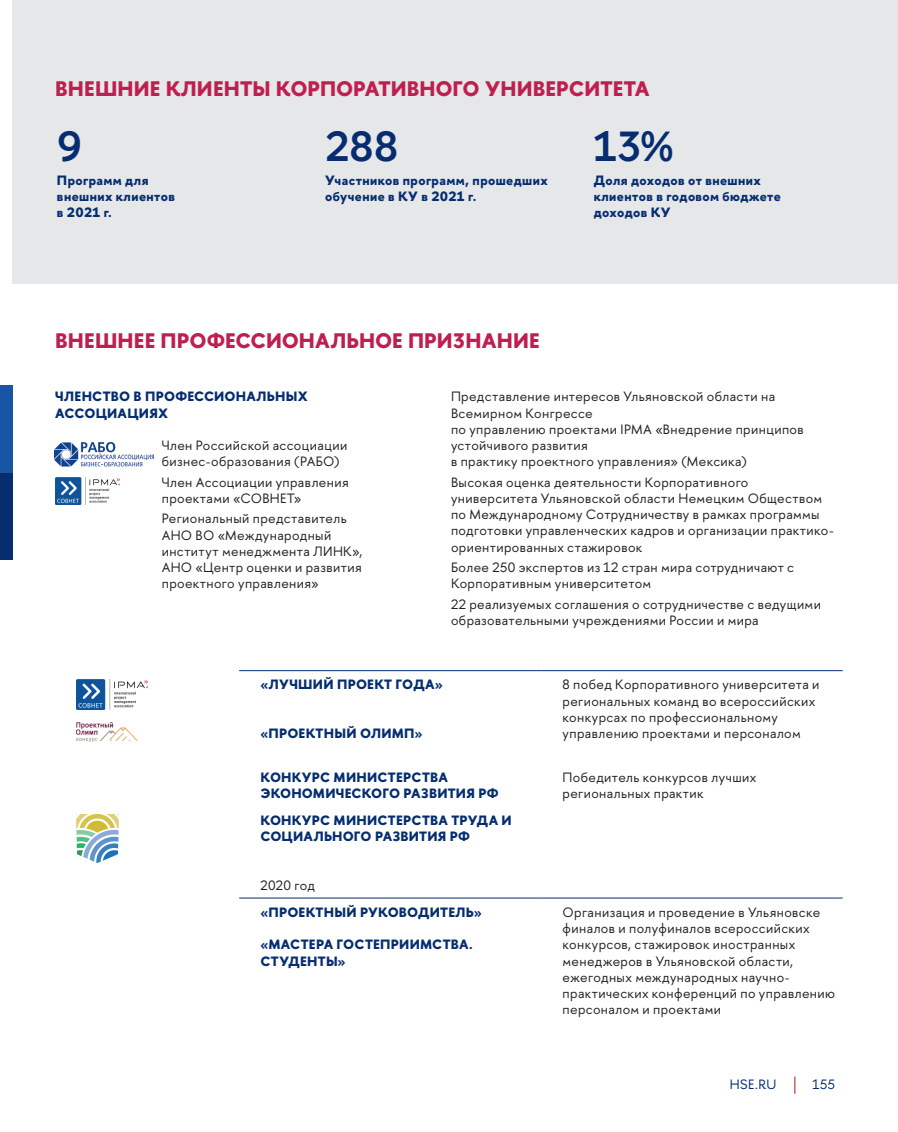
<style>
.page{position:relative;width:898px;height:1132px;background:#fff}
.page>*{position:absolute;margin:0;border:0;box-sizing:border-box;transform-origin:0 0}
.t1{font:600 42px "HSE Sans";color:#052d6f}
.t2{font:700 21px "HSE Sans";letter-spacing:.005em;color:#bf1f4f}
.t3{font:13.5px/16.2px "HSE Sans";letter-spacing:.03em;color:#231f20}
.t4{font:700 13.5px/16.2px "HSE Sans";letter-spacing:.02em;color:#052d6f}
.t5{font:13.5px "HSE Sans";letter-spacing:.035em;color:#052d6f}
</style>
<div class="page">
<svg style="left:794px;top:1076px;width:1px;height:17px"></svg>
<div style="left:13px;top:0;width:884px;height:283px;background:#e6e7e9"></div>
<div style="left:0;top:385px;width:13px;height:174px;background:#052d6f"></div>
<div style="left:0;top:385px;width:13px;height:87px;background:#1855a5"></div>
<hr style="left:239px;top:670px;width:302px;height:1px;background:#052d6f">
<hr style="left:541px;top:670px;width:301px;height:1px;background:#052d6f">
<hr style="left:239px;top:897px;width:302px;height:1px;background:#052d6f">
<hr style="left:541px;top:897px;width:301px;height:1px;background:#052d6f">
<img style="left:76px;top:679px;width:71px;height:30px">
<img style="left:76px;top:814px;width:43px;height:47px">
<img style="left:54px;top:441px;width:100px;height:26px">
<img style="left:77px;top:722px;width:60px;height:19px">
<img style="left:55px;top:477px;width:65px;height:27px">
<h2 class="t2" style="left:55px;top:75px;width:595px">ВНЕШНИЕ КЛИЕНТЫ КОРПОРАТИВНОГО УНИВЕРСИТЕТА</h2>
<h1 class="t1" style="left:57px;top:119px;width:26px">9</h1>
<h1 class="t1" style="left:325px;top:119px;width:75px">288</h1>
<h1 class="t1" style="left:593px;top:119px;width:82px">13%</h1>
<p class="t4" style="left:57px;top:172px;width:120px">Программ для внешних клиентов в 2021 г.</p>
<p class="t4" style="left:593px;top:172px;width:188px">Доля доходов от внешних клиентов в годовом бюджете доходов КУ</p>
<p class="t4" style="left:325px;top:172px;width:224px">Участников программ, прошедших обучение в КУ в 2021 г.</p>
<h2 class="t2" style="left:55px;top:326px;width:485px">ВНЕШНЕЕ ПРОФЕССИОНАЛЬНОЕ ПРИ3НАНИЕ</h2>
<p class="t4" style="left:55px;top:388px;width:254px">ЧЛЕНСТВО В ПРОФЕССИОНАЛЬНЫХ<br>АССОЦИАЦИЯХ</p>
<p class="t3" style="left:162px;top:437px;width:187px">Член Российской ассоциации бизнес-образования (РАБО)</p>
<p class="t3" style="left:162px;top:474px;width:188px">Член Ассоциации управления проектами «СОВНЕТ»</p>
<p class="t3" style="left:162px;top:510px;width:202px">Региональный представитель<br>АНО ВО «Международный институт менеджмента ЛИНК»,<br>АНО «Центр оценки и развития проектного управления»</p>
<p class="t3" style="left:451px;top:389px;width:354px">Представление интересов Ульяновской области на Всемирном Конгрессе<br>по управлению проектами IPMA «Внедрение принципов устойчивого развития<br>в практику проектного управления» (Мексика)</p>
<p class="t3" style="left:451px;top:474px;width:384px">Высокая оценка деятельности Корпоративного университета Ульяновской области Немецким Обществом по Международному Сотрудничеству в рамках программы подготовки управленческих кадров и организации практико&shy;ориентированных стажировок</p>
<p class="t3" style="left:451px;top:559px;width:344px">Более 250 экспертов из 12 стран мира сотрудничают с<br>Корпоративным университетом</p>
<p class="t3" style="left:451px;top:596px;width:371px">22 реализуемых соглашения о сотрудничестве с ведущими образовательными учреждениями России и мира</p>
<p class="t4" style="left:260px;top:676px;width:184px">«ЛУЧШИЙ ПРОЕКТ ГОДА»</p>
<p class="t4" style="left:260px;top:725px;width:164px">«ПРОЕКТНЫЙ ОЛИМП»</p>
<p class="t3" style="left:562px;top:676px;width:258px">8 побед Корпоративного университета и региональных команд во всероссийских конкурсах по профессиональному управлению проектами и персоналом</p>
<p class="t4" style="left:260px;top:768px;width:239px">КОНКУРС МИНИСТЕРСТВА<br>ЭКОНОМИЧЕСКОГО РАЗВИТИЯ РФ</p>
<p class="t3" style="left:562px;top:768px;width:195px">Победитель конкурсов лучших региональных практик</p>
<p class="t4" style="left:260px;top:812px;width:253px">КОНКУРС МИНИСТЕРСТВА ТРУДА И<br>СОЦИАЛЬНОГО РАЗВИТИЯ РФ</p>
<p class="t3" style="left:260px;top:876px;width:56px">2020 год</p>
<p class="t4" style="left:260px;top:903px;width:223px">«ПРОЕКТНЫЙ РУКОВОДИТЕЛЬ»</p>
<p class="t4" style="left:260px;top:936px;width:214px">«МАСТЕРА ГОСТЕПРИИМСТВА.<br>СТУДЕНТЫ»</p>
<p class="t3" style="left:562px;top:904px;width:274px">Организация и проведение в Ульяновске финалов и полуфиналов всероссийских конкурсов, стажировок иностранных менеджеров в Ульяновской области, ежегодных международных научно&shy;практических конференций по управлению персоналом и проектами</p>
<p class="t5" style="left:729px;top:1075px;width:48px">HSE.RU</p>
<p class="t5" style="left:812px;top:1075px;width:24px">155</p>
</div>
